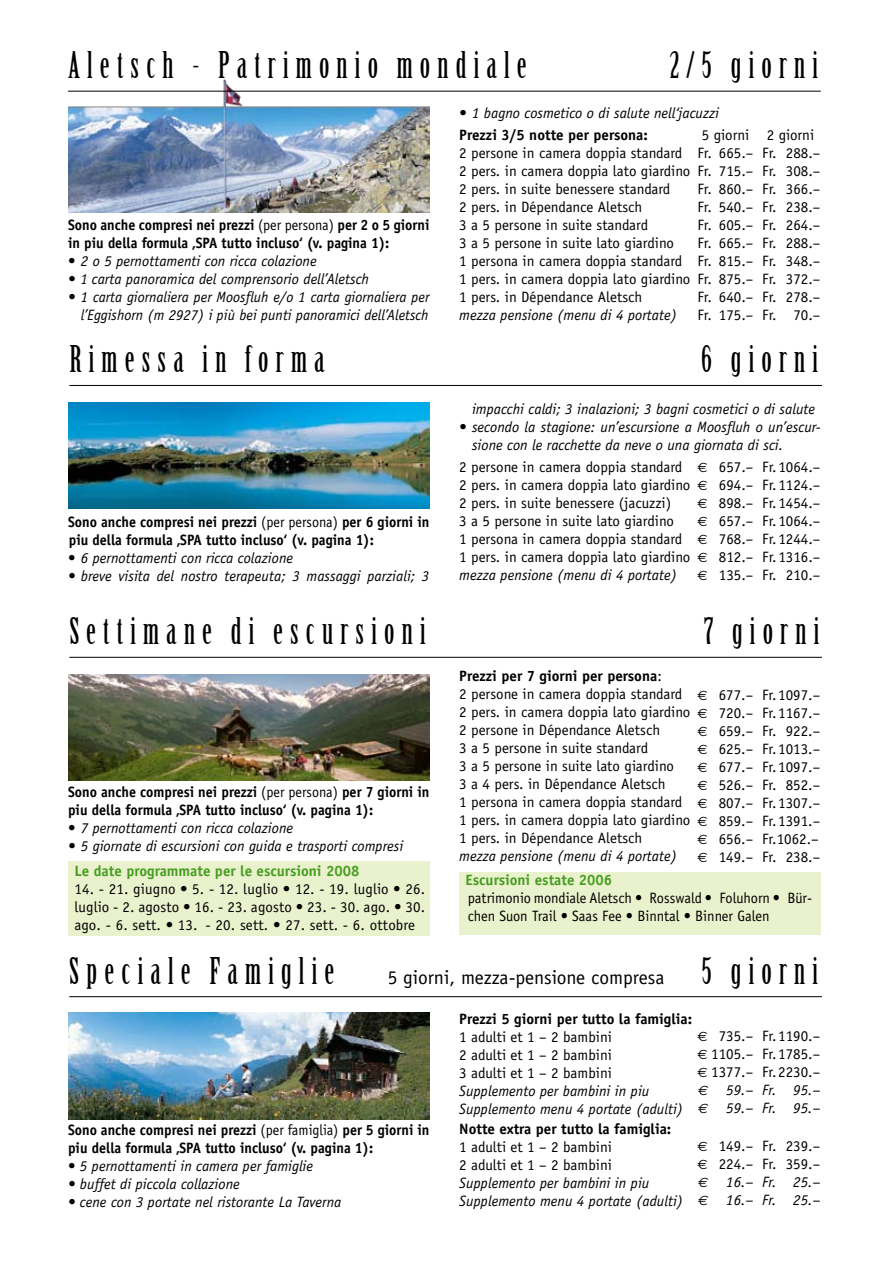
<style>
.page{position:relative;width:893px;height:1263px;background:#fff}
.page>*{position:absolute;margin:0;border:0;box-sizing:border-box;transform-origin:0 0}
.t1{font:36px "Birch";letter-spacing:.2em;color:#000}
.t2{font:19.5px "Officina Sans";color:#000}
.t3{font:15px/18px "Officina Sans";color:#000;text-align:justify}
.t4{font:italic 15px/18px "Officina Sans";color:#000}
.t5{font:700 15px/18px "Officina Sans";color:#000;scale:.94 1}
.t6{font:15px/18px "Officina Sans";color:#000;scale:.96 1}
.t7{font:700 15px "Officina Sans";color:#000}
.t8{font:700 15px "Officina Sans";color:#479d21}
.t9{font:italic 13.5px "Euro Sans";color:#000}
.s1{font-weight:400}
.s2{font-style:normal}
.s3{font-family:"Euro Sans";font-size:13.5px}
.s4{font-weight:700}
.s5{font-family:"Birch";font-size:36px}
</style>
<div class="page">
<img style="left:68px;top:79px;width:361px;height:134px">
<img style="left:68px;top:674px;width:361px;height:106px">
<img style="left:68px;top:402px;width:361px;height:107px">
<div style="left:459px;top:872px;width:362px;height:63px;background:#eaf2cd"></div>
<div style="left:68px;top:861px;width:361px;height:74px;background:#eaf2cd"></div>
<img style="left:68px;top:1012px;width:361px;height:107px">
<hr style="left:69px;top:657px;width:753px;height:1px;background:#000">
<hr style="left:68px;top:91px;width:753px;height:1px;background:#000">
<hr style="left:69px;top:385px;width:753px;height:1px;background:#000">
<hr style="left:69px;top:996px;width:753px;height:1px;background:#000">
<h1 class="t1" style="left:68px;top:46px;width:460px">Aletsch - Patrimonio mondiale</h1>
<h1 class="t1" style="left:670px;top:46px;width:150px">2/5 giorni</h1>
<p class="t5" style="left:68px;top:215px;width:386px">Sono anche compresi nei prezzi <span class="s1">(per persona)</span> per 2 o 5 giorni in piu della formula ‚SPA tutto incluso‘ (v. pagina 1):</p>
<p class="t4" style="left:68px;top:252px;width:250px"><span class="s2">•</span> 2 o 5 pernottamenti con ricca colazione</p>
<p class="t4" style="left:68px;top:270px;width:302px">• 1 carta panoramica del comprensorio dell’Aletsch</p>
<p class="t4" style="left:68px;top:288px;width:363px;text-align:right">• 1 carta giornaliera per Moosfluh e/o 1 carta giornaliera per l’Eggishorn (m 2927) i più bei punti panoramici dell’Aletsch</p>
<p class="t4" style="left:459px;top:104px;width:261px">• 1 bagno cosmetico o di salute nell‘jacuzzi</p>
<p class="t7" style="left:459px;top:125px;width:190px">Prezzi 3/5 notte per persona:</p>
<p class="t3" style="left:702px;top:126px;width:114px">5 giorni 2 giorni</p>
<p class="t3" style="left:459px;top:144px;width:233px;text-align:left">2 persone in camera doppia standard 2 pers. in camera doppia lato giardino 2 pers. in suite benessere standard<br>2 pers. in Dépendance Aletsch<br>3 a 5 persone in suite standard<br>3 a 5 persone in suite lato giardino<br>1 persona in camera doppia standard 1 pers. in camera doppia lato giardino 1 pers. in Dépendance Aletsch</p>
<p class="t4" style="left:459px;top:306px;width:219px">mezza pensione (menu di 4 portate)</p>
<p class="t3" style="left:697px;top:144px;width:124px">Fr. 665.– Fr. 288.– Fr. 715.– Fr. 308.– Fr. 860.– Fr. 366.– Fr. 540.– Fr. 238.– Fr. 605.– Fr. 264.– Fr. 665.– Fr. 288.– Fr. 815.– Fr. 348.– Fr. 875.– Fr. 372.– Fr. 640.– Fr. 278.– Fr. 175.– Fr. 70.–</p>
<h1 class="t1" style="left:69px;top:340px;width:257px">Rimessa in forma</h1>
<h1 class="t1" style="left:701px;top:340px;width:119px">6 giorni</h1>
<p class="t5" style="left:68px;top:513px;width:386px">Sono anche compresi nei prezzi <span class="s1">(per persona)</span> per 6 giorni in piu della formula ‚SPA tutto incluso‘ (v. pagina 1):</p>
<p class="t4" style="left:68px;top:549px;width:227px"><span class="s2">•</span> 6 pernottamenti con ricca colazione</p>
<p class="t4" style="left:68px;top:567px;width:363px">• breve visita del nostro terapeuta; 3 massaggi parziali; 3</p>
<p class="t4" style="left:472px;top:400px;width:345px">impacchi caldi; 3 inalazioni; 3 bagni cosmetici o di salute</p>
<p class="t4" style="left:472px;top:418px;width:350px;text-indent:-13px">• secondo la stagione: un’escursione a Moosfluh o un’escur&shy;sione con le racchette da neve o una giornata di sci.</p>
<p class="t3" style="left:459px;top:458px;width:233px;text-align:left">2 persone in camera doppia standard 2 pers. in camera doppia lato giardino 2 pers. in suite benessere (jacuzzi)<br>3 a 5 persone in suite lato giardino<br>1 persona in camera doppia standard 1 pers. in camera doppia lato giardino</p>
<p class="t4" style="left:459px;top:566px;width:219px">mezza pensione (menu di 4 portate)</p>
<p class="t3" style="left:697px;top:458px;width:124px"><span class="s3">€</span> 657.– Fr.1064.– <span class="s3">€</span> 694.– Fr.1124.– <span class="s3">€</span> 898.– Fr.1454.– <span class="s3">€</span> 657.– Fr.1064.– <span class="s3">€</span> 768.– Fr.1244.– <span class="s3">€</span> 812.– Fr.1316.– <span class="s3">€</span> 135.– Fr. 210.–</p>
<h1 class="t1" style="left:69px;top:612px;width:358px">Settimane di escursioni</h1>
<h1 class="t1" style="left:704px;top:612px;width:117px">7 giorni</h1>
<p class="t5" style="left:68px;top:782px;width:386px">Sono anche compresi nei prezzi <span class="s1">(per persona)</span> per 7 giorni in piu della formula ‚SPA tutto incluso‘ (v. pagina 1):</p>
<p class="t4" style="left:68px;top:819px;width:227px"><span class="s2">•</span> 7 pernottamenti con ricca colazione</p>
<p class="t4" style="left:68px;top:837px;width:337px">• 5 giornate di escursioni con guida e trasporti compresi</p>
<p class="t8" style="left:74px;top:862px;width:287px">Le date programmate per le escursioni 2008</p>
<p class="t3" style="left:74px;top:880px;width:352px">14. - 21. giugno • 5. - 12. luglio • 12. - 19. luglio • 26. luglio - 2. agosto • 16. - 23. agosto • 23. - 30. ago. • 30. ago. - 6. sett. • 13. - 20. sett. • 27. sett. - 6. ottobre</p>
<p class="t3" style="left:459px;top:667px;width:233px;text-align:left"><span class="s4">Prezzi per 7 giorni per persona</span>:<br>2 persone in camera doppia standard 2 pers. in camera doppia lato giardino 2 persone in Dépendance Aletsch<br>3 a 5 persone in suite standard<br>3 a 5 persone in suite lato giardino<br>3 a 4 pers. in Dépendance Aletsch<br>1 persona in camera doppia standard 1 pers. in camera doppia lato giardino 1 pers. in Dépendance Aletsch</p>
<p class="t4" style="left:459px;top:847px;width:219px">mezza pensione (menu di 4 portate)</p>
<p class="t8" style="left:466px;top:871px;width:148px">Escursioni estate 2006</p>
<p class="t6" style="left:468px;top:889px;width:360px">patrimonio mondiale Aletsch • Rosswald • Foluhorn • Bür&shy;chen Suon Trail • Saas Fee • Binntal • Binner Galen</p>
<p class="t3" style="left:697px;top:686px;width:124px"><span class="s3">€</span> 677.– Fr.1097.– <span class="s3">€</span> 720.– Fr.1167.– <span class="s3">€</span> 659.– Fr. 922.– <span class="s3">€</span> 625.– Fr.1013.– <span class="s3">€</span> 677.– Fr.1097.– <span class="s3">€</span> 526.– Fr. 852.– <span class="s3">€</span> 807.– Fr.1307.– <span class="s3">€</span> 859.– Fr.1391.– <span class="s3">€</span> 656.– Fr.1062.– <span class="s3">€</span> 149.– Fr. 238.–</p>
<h1 class="t1" style="left:69px;top:952px;width:266px">Speciale Famiglie</h1>
<h2 class="t2" style="left:388px;top:965px;width:432px">5 giorni, mezza-pensione compresa <span class="s5">5 g i o r n i</span></h2>
<p class="t7" style="left:459px;top:1009px;width:235px">Prezzi 5 giorni per tutto la famiglia:</p>
<p class="t3" style="left:459px;top:1027px;width:154px">1 adulti et 1 – 2 bambini 2 adulti et 1 – 2 bambini 3 adulti et 1 – 2 bambini</p>
<p class="t4" style="left:459px;top:1081px;width:226px">Supplemento per bambini in piu<br>Supplemento menu 4 portate (adulti)</p>
<p class="t7" style="left:459px;top:1119px;width:214px">Notte extra per tutto la famiglia:</p>
<p class="t3" style="left:459px;top:1138px;width:154px">1 adulti et 1 – 2 bambini<br>2 adulti et 1 – 2 bambini</p>
<p class="t4" style="left:459px;top:1174px;width:226px">Supplemento per bambini in piu<br>Supplemento menu 4 portate (adulti)</p>
<p class="t3" style="left:697px;top:1027px;width:124px"><span class="s3">€</span> 735.– Fr.1190.– <span class="s3">€</span> 1105.– Fr.1785.– <span class="s3">€</span> 1377.– Fr.2230.–</p>
<p class="t9" style="left:697px;top:1082px;width:12px">€</p>
<p class="t4" style="left:726px;top:1081px;width:95px">59.– Fr. 95.–</p>
<p class="t9" style="left:697px;top:1100px;width:12px">€</p>
<p class="t4" style="left:726px;top:1099px;width:95px">59.– Fr. 95.–</p>
<p class="t3" style="left:697px;top:1137px;width:124px"><span class="s3">€</span> 149.– Fr. 239.– <span class="s3">€</span> 224.– Fr. 359.–</p>
<p class="t9" style="left:697px;top:1175px;width:12px">€</p>
<p class="t4" style="left:726px;top:1173px;width:95px">16.– Fr. 25.–</p>
<p class="t9" style="left:697px;top:1193px;width:12px">€</p>
<p class="t4" style="left:726px;top:1191px;width:95px">16.– Fr. 25.–</p>
<p class="t5" style="left:68px;top:1121px;width:386px">Sono anche compresi nei prezzi <span class="s1">(per famiglia)</span> per 5 giorni in piu della formula ‚SPA tutto incluso‘ (v. pagina 1):</p>
<p class="t4" style="left:68px;top:1157px;width:247px"><span class="s2">•</span> 5 pernottamenti in camera per famiglie</p>
<p class="t4" style="left:68px;top:1175px;width:173px">• buffet di piccola collazione</p>
<p class="t4" style="left:68px;top:1193px;width:275px">• cene con 3 portate nel ristorante La Taverna</p>
</div>
